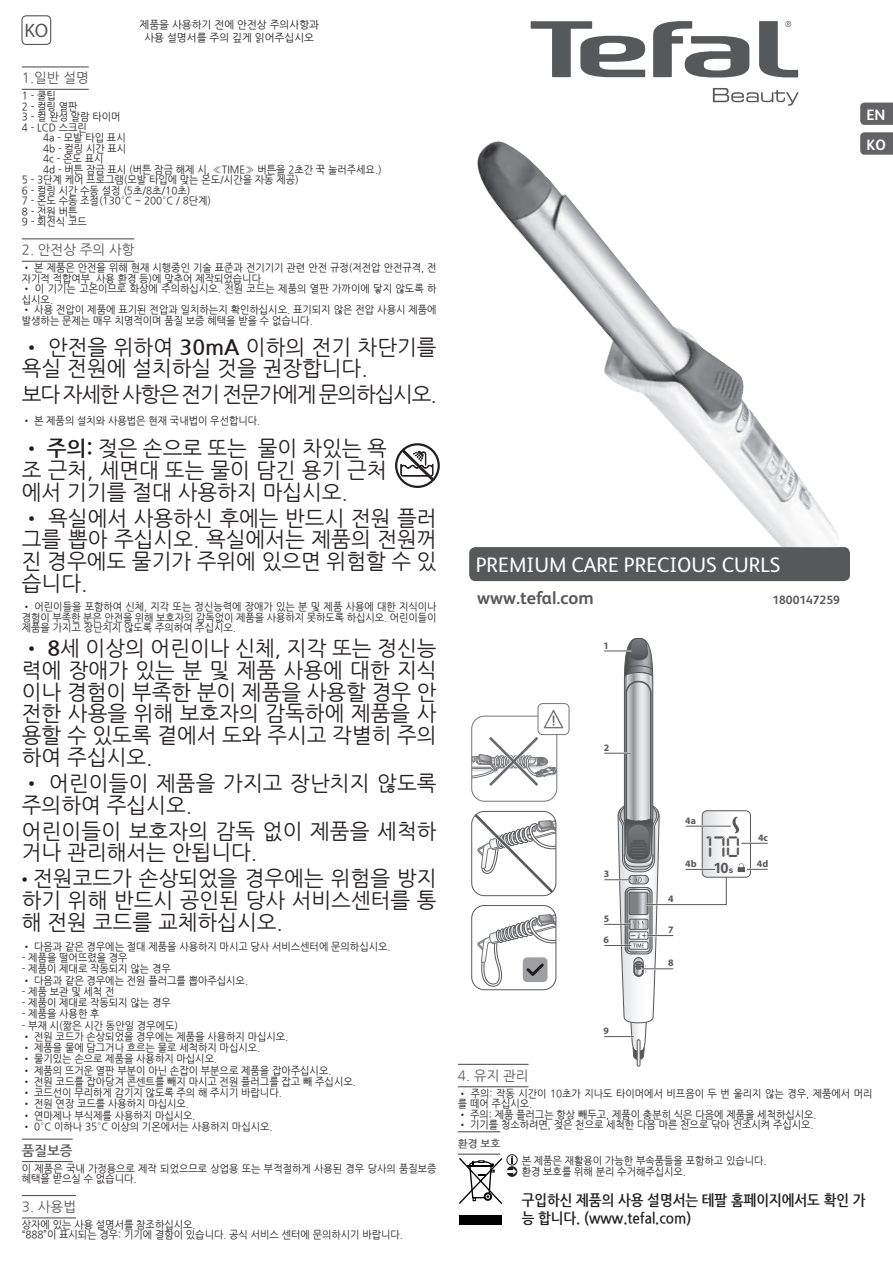
<style>
.page{position:relative;width:893px;height:1262px;background:#fff}
.page>*{position:absolute;margin:0;border:0;box-sizing:border-box;transform-origin:0 0}
.t1{font:25.95px "Digital ICG";color:#57585a}
.t2{font:21px/21.8px "Nanum Gothic";color:#231f20;text-align:justify}
.t3{font:21px "FS Albert";color:#fff}
.t4{font:21px "Nanum Gothic";letter-spacing:-.055em;color:#231f20}
.t5{font:19.5px "Myriad Pro";color:#57585a}
.t6{font:700 18px "FS Albert";color:#57585a}
.t7{font:700 15px/18px "Nanum Gothic";color:#231f20;scale:.9 1}
.t8{font:700 15px/29.7px "FS Albert";color:#fff}
.t9{font:700 14.55px "Univers";color:#57585a}
.t10{font:13.5px "Nanum Gothic";color:#57585a}
.t11{font:700 13.5px "Nanum Gothic";color:#57585a}
.t12{font:700 12px "FS Albert";color:#57585a}
.t13{font:10.5px/10.5px "Nanum Gothic";color:#231f20;scale:.95 1}
.t14{font:10.5px/12.6px "Nanum Gothic";color:#231f20;text-align:center}
.t15{font:700 10.5px "Nanum Gothic";color:#57585a}
.t16{font:700 9.9px/21.6px "Myriad Pro";color:#57585a}
.s1{font-weight:700}
.s2{font-family:"Myriad Pro"}
.s3{font-size:9px}
</style>
<div class="page">
<div style="left:469px;top:547px;width:381px;height:34px;background:#57585a;border-radius:6px"></div>
<svg style="left:759px;top:21px;width:39px;height:56px"></svg>
<svg style="left:530px;top:21px;width:116px;height:56px"></svg>
<svg style="left:653px;top:21px;width:96px;height:56px"></svg>
<svg style="left:713px;top:88px;width:85px;height:18px"></svg>
<svg style="left:860px;top:102px;width:33px;height:23px"></svg>
<svg style="left:860px;top:132px;width:33px;height:23px"></svg>
<img style="left:477px;top:141px;width:362px;height:406px">
<hr style="left:22px;top:66px;width:67px;height:1px;background:#57585a">
<hr style="left:22px;top:89px;width:67px;height:1px;background:#57585a">
<hr style="left:22px;top:238px;width:112px;height:1px;background:#57585a">
<hr style="left:22px;top:261px;width:112px;height:1px;background:#57585a">
<hr style="left:22px;top:1138px;width:51px;height:1px;background:#57585a">
<hr style="left:22px;top:1160px;width:51px;height:2px;background:#57585a">
<hr style="left:22px;top:1194px;width:54px;height:1px;background:#57585a">
<hr style="left:22px;top:1217px;width:54px;height:1px;background:#57585a">
<div style="left:21px;top:15px;width:30px;height:30px;border:1px solid #57585a;border-radius:4px"></div>
<svg style="left:400px;top:449px;width:34px;height:32px"></svg>
<div style="left:395px;top:443px;width:45px;height:45px;border:2px solid #231f20;border-radius:50%"></div>
<hr style="left:458px;top:1063px;width:70px;height:1px;background:#57585a">
<hr style="left:458px;top:1086px;width:70px;height:1px;background:#57585a">
<hr style="left:458px;top:1131px;width:42px;height:1px;background:#57585a">
<hr style="left:458px;top:1153px;width:42px;height:1px;background:#57585a">
<div style="left:506px;top:1154px;width:11px;height:11px;border:1px solid #231f20;border-radius:50%"></div>
<svg style="left:459px;top:1155px;width:57px;height:49px"></svg>
<div style="left:459px;top:1215px;width:43px;height:9px;background:#000"></div>
<svg style="left:604px;top:638px;width:163px;height:428px"></svg>
<hr style="left:604px;top:1035px;width:30px;height:2px;background:#fff">
<hr style="left:604px;top:1036px;width:30px;height:1px;background:#57585a">
<svg style="left:477px;top:905px;width:79px;height:81px"></svg>
<div style="left:471px;top:905px;width:85px;height:85px;border:1px solid #57585a;border-radius:13px"></div>
<svg style="left:472px;top:811px;width:84px;height:84px"></svg>
<div style="left:471px;top:811px;width:85px;height:85px;border:1px solid #57585a;border-radius:13px"></div>
<div style="left:471px;top:715px;width:86px;height:86px;border:1px solid #757679;border-radius:13px"></div>
<div style="left:537px;top:703px;width:32px;height:32px;border:1px solid #757679;border-radius:5px"></div>
<svg style="left:472px;top:709px;width:91px;height:87px"></svg>
<h3 class="t5" style="left:24px;top:18px;width:26px">KO</h3>
<p class="t14" style="left:139px;top:19px;width:181px">제품을 사용하기 전에 안전상 주의사항과 사용 설명서를 주의 깊게 읽어주십시오</p>
<p class="t10" style="left:22px;top:72px;width:68px">1.일반 설명</p>
<p class="t13" style="left:22px;top:91px;width:105px">1 - 쿨팁<br>2 - 컬링 열판<br>3 - 컬 완성 알람 타이머<br>4 - LCD 스크린</p>
<p class="t13" style="left:43px;top:133px;width:88px">4a - 모발 타입 표시</p>
<p class="t13" style="left:43px;top:143px;width:89px">4b - 컬링 시간 표시</p>
<p class="t13" style="left:43px;top:154px;width:65px">4c - 온도 표시</p>
<p class="t13" style="left:43px;top:164px;width:358px">4d - 버튼 잠금 표시 (버튼 잠금 해제 시, «TIME» 버튼을 2초간 꾹 눌러주세요.)</p>
<p class="t13" style="left:22px;top:175px;width:293px">5 - 3단계 케어 프로그램(모발 타입에 맞는 온도/시간을 자동 제공)</p>
<p class="t13" style="left:22px;top:185px;width:179px">6 - 컬링 시간 수동 설정 (5초/8초/10초)</p>
<p class="t13" style="left:22px;top:196px;width:201px">7 - 온도 수동 조절(130°C ~ 200°C / 8단계)</p>
<p class="t13" style="left:22px;top:206px;width:60px">8 - 전원 버튼</p>
<p class="t13" style="left:22px;top:217px;width:70px">9 - 회전식 코드</p>
<p class="t10" style="left:22px;top:243px;width:114px">2. 안전상 주의 사항</p>
<p class="t13" style="left:22px;top:263px;width:438px">• 본 제품은 안전을 위해 현재 시행중인 기술 표준과 전기기기 관련 안전 규정(저전압 안전규격, 전 자기적 적합여부, 사용 환경 등)에 맞추어 제작되었습니다.</p>
<p class="t13" style="left:22px;top:284px;width:438px">• 이 기기는 고온이므로 화상에 주의하십시오. 전원 코드는 제품의 열판 가까이에 닿지 않도록 하 십시오.</p>
<p class="t13" style="left:22px;top:305px;width:438px">• 사용 전압이 제품에 표기된 전압과 일치하는지 확인하십시오. 표기되지 않은 전압 사용시 제품에 발생하는 문제는 매우 치명적이며 품질 보증 혜택을 받을 수 없습니다.</p>
<h2 class="t2" style="left:22px;top:337px;width:416px;line-height:21px">• 안전을 위하여 <span class="s1">30mA</span> 이하의 전기 차단기를 욕실 전원에 설치하실 것을 권장합니다.</h2>
<h2 class="t4" style="left:22px;top:384px;width:416px">보다 자세한 사항은 전기 전문가에게 문의하십시오.</h2>
<p class="t13" style="left:22px;top:415px;width:252px">• 본 제품의 설치와 사용법은 현재 국내법이 우선합니다.</p>
<h2 class="t2" style="left:22px;top:438px;width:366px"><span class="s1">• 주의:</span> 젖은 손으로 또는 물이 차있는 욕 조 근처, 세면대 또는 물이 담긴 용기 근처 에서 기기를 절대 사용하지 마십시오.</h2>
<h2 class="t2" style="left:22px;top:507px;width:416px">• 욕실에서 사용하신 후에는 반드시 전원 플러 그를 뽑아 주십시오. 욕실에서는 제품의 전원꺼 진 경우에도 물기가 주위에 있으면 위험할 수 있 습니다.</h2>
<p class="t13" style="left:22px;top:601px;width:438px;text-align:justify">• 어린이들을 포함하여 신체, 지각 또는 정신능력에 장애가 있는 분 및 제품 사용에 대한 지식이나 경험이 부족한 분은 안전을 위해 보호자의 감독없이 제품을 사용하지 못하도록 하십시오. 어린이들이 제품을 가지고 장난치지 않도록 주의하여 주십시오.</p>
<h2 class="t2" style="left:22px;top:638px;width:416px"><span class="s1">• 8</span>세 이상의 어린이나 신체, 지각 또는 정신능 력에 장애가 있는 분 및 제품 사용에 대한 지식 이나 경험이 부족한 분이 제품을 사용할 경우 안 전한 사용을 위해 보호자의 감독하에 제품을 사 용할 수 있도록 곁에서 도와 주시고 각별히 주의 하여 주십시오.</h2>
<h2 class="t2" style="left:22px;top:772px;width:416px"><span class="s1">•</span> 어린이들이 제품을 가지고 장난치지 않도록 주의하여 주십시오.</h2>
<h2 class="t2" style="left:22px;top:820px;width:416px">어린이들이 보호자의 감독 없이 제품을 세척하 거나 관리해서는 안됩니다.</h2>
<h2 class="t2" style="left:22px;top:868px;width:416px"><span class="s2">•</span> 전원코드가 손상되었을 경우에는 위험을 방지 하기 위해 반드시 공인된 당사 서비스센터를 통 해 전원 코드를 교체하십시오.</h2>
<p class="t13" style="left:22px;top:941px;width:389px">• 다음과 같은 경우에는 절대 제품을 사용하지 마시고 당사 서비스센터에 문의하십시오.</p>
<p class="t13" style="left:22px;top:952px;width:113px">- 제품을 떨어뜨렸을 경우</p>
<p class="t13" style="left:22px;top:963px;width:158px">- 제품이 제대로 작동되지 않는 경우</p>
<p class="t13" style="left:22px;top:975px;width:239px">• 다음과 같은 경우에는 전원 플러그를 뽑아주십시오.</p>
<p class="t13" style="left:22px;top:986px;width:99px">- 제품 보관 및 세척 전</p>
<p class="t13" style="left:22px;top:997px;width:158px">- 제품이 제대로 작동되지 않는 경우</p>
<p class="t13" style="left:22px;top:1008px;width:83px">- 제품을 사용한 후</p>
<p class="t13" style="left:22px;top:1020px;width:166px">- 부재 시(짦은 시간 동안일 경우에도)</p>
<p class="t13" style="left:22px;top:1031px;width:282px">• 전원 코드가 손상되었을 경우에는 제품을 사용하지 마십시오.</p>
<p class="t13" style="left:22px;top:1042px;width:252px">• 제품을 물에 담그거나 흐르는 물로 세척하지 마십시오.</p>
<p class="t13" style="left:22px;top:1053px;width:207px">• 물기있는 손으로 제품을 사용하지 마십시오.</p>
<p class="t13" style="left:22px;top:1065px;width:327px">• 제품의 뜨거운 열판 부분이 아닌 손잡이 부분으로 제품을 잡아주십시오.</p>
<p class="t13" style="left:22px;top:1076px;width:353px">• 전원 코드를 잡아당겨 콘센트를 빼지 마시고 전원 플러그를 잡고 빼 주십시오.</p>
<p class="t13" style="left:22px;top:1087px;width:275px">• 코드선이 무리하게 감기지 않도록 주의 해 주시기 바랍니다.</p>
<p class="t13" style="left:22px;top:1098px;width:177px">• 전원 연장 코드를 사용하지 마십시오.</p>
<p class="t13" style="left:22px;top:1110px;width:184px">• 연마제나 부식제를 사용하지 마십시오.</p>
<p class="t13" style="left:22px;top:1121px;width:265px">• 0°C 이하나 35°C 이상의 기온에서는 사용하지 마십시오.</p>
<p class="t11" style="left:22px;top:1143px;width:52px">품질보증</p>
<p class="t13" style="left:22px;top:1163px;width:438px">이 제품은 국내 가정용으로 제작 되었으므로 상업용 또는 부적절하게 사용된 경우 당사의 품질보증 혜택을 받으실 수 없습니다.</p>
<p class="t10" style="left:22px;top:1200px;width:56px">3. 사용법</p>
<p class="t13" style="left:22px;top:1219px;width:402px">상자에 있는 사용 설명서를 참조하십시오.<br>“888”이 표시되는 경우: 기기에 결함이 있습니다. 공식 서비스 센터에 문의하시기 바랍니다.</p>
<h3 class="t8" style="left:866px;top:99px;width:21px">EN<br>KO</h3>
<h2 class="t3" style="left:476px;top:552px;width:306px">PREMIUM CARE PRECIOUS CURLS</h2>
<h3 class="t6" style="left:477px;top:585px;width:118px">www.tefal.com</h3>
<p class="t12" style="left:772px;top:591px;width:69px">1800147259</p>
<p class="t16" style="left:603px;top:634px;width:7px">1</p>
<p class="t16" style="left:604px;top:736px;width:7px">2</p>
<p class="t16" style="left:604px;top:862px;width:7px">3</p>
<p class="t16" style="left:603px;top:907px;width:7px">5<br>6</p>
<p class="t16" style="left:603px;top:1019px;width:7px">9</p>
<p class="t16" style="left:668px;top:887px;width:7px">4</p>
<p class="t16" style="left:668px;top:918px;width:7px">7</p>
<p class="t16" style="left:668px;top:951px;width:7px">8</p>
<p class="t16" style="left:685px;top:809px;width:12px">4a</p>
<p class="t16" style="left:685px;top:852px;width:13px">4b</p>
<h1 class="t1" style="left:705px;top:830px;width:36px">170</h1>
<h3 class="t9" style="left:713px;top:859px;width:21px">10<span class="s3">s</span></h3>
<p class="t16" style="left:758px;top:826px;width:11px">4c</p>
<p class="t16" style="left:757px;top:852px;width:13px">4d</p>
<p class="t10" style="left:458px;top:1068px;width:72px">4. 유지 관리</p>
<p class="t13" style="left:458px;top:1088px;width:438px">• 주의: 작동 시간이 10초가 지나도 타이머에서 비프음이 두 번 울리지 않는 경우, 제품에서 머리 를 떼어 주십시오.</p>
<p class="t13" style="left:458px;top:1109px;width:379px">• 주의: 제품 플러그는 항상 빼두고, 제품이 충분히 식은 다음에 제품을 세척하십시오.</p>
<p class="t13" style="left:458px;top:1119px;width:376px">• 기기를 청소하려면, 젖은 천으로 세척한 다음 마른 천으로 닦아 건조시켜 주십시오.</p>
<p class="t15" style="left:458px;top:1138px;width:44px">환경 보호</p>
<p class="t13" style="left:522px;top:1155px;width:259px">본 제품은 재활용이 가능한 부속품들을 포함하고 있습니다. 환경 보호를 위해 분리 수거해주십시오.</p>
<h3 class="t7" style="left:522px;top:1191px;width:383px">구입하신 제품의 사용 설명서는 테팔 홈페이지에서도 확인 가 능 합니다. (www.tefal.com)</h3>
</div>
